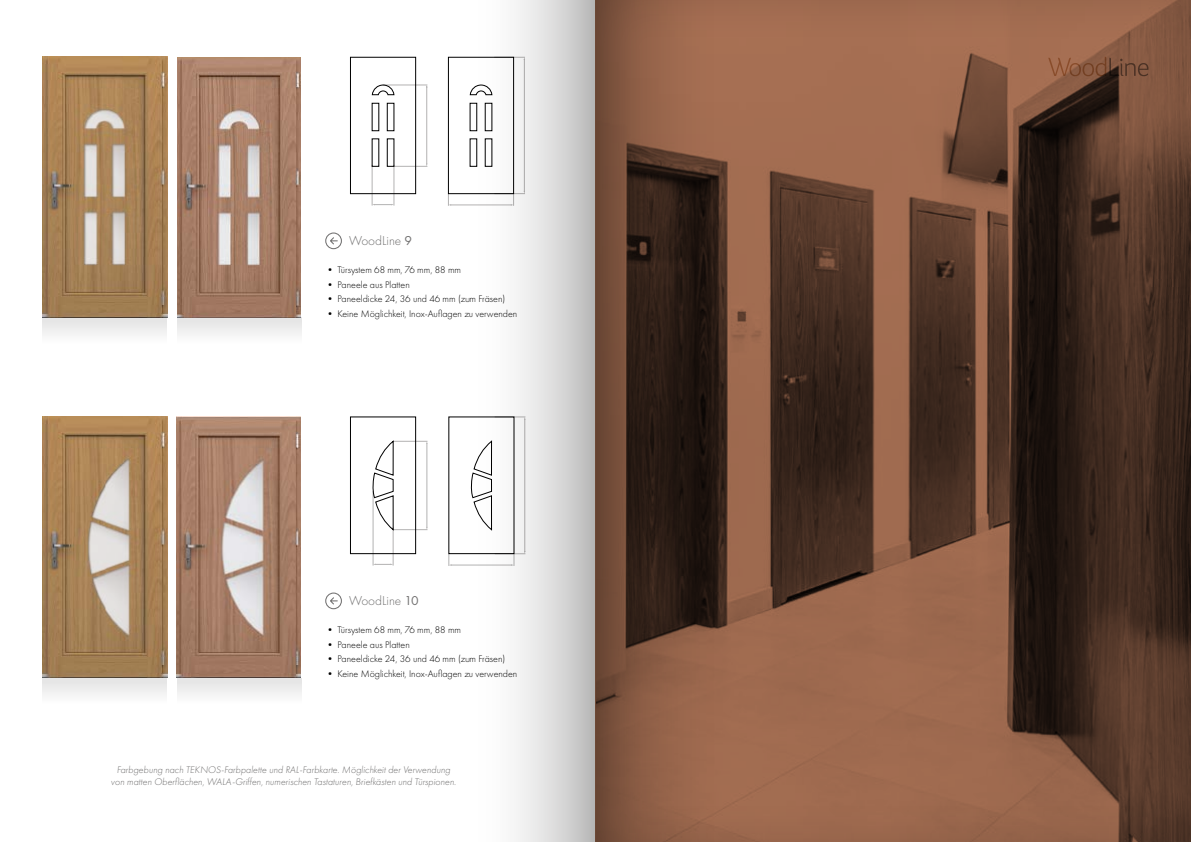
<style>
.page{position:relative;width:1191px;height:842px;background:#fff}
.page>*{position:absolute;margin:0;border:0;box-sizing:border-box;transform-origin:0 0}
.t1{font:300 13.4px "Futura PT";color:#706f6f}
.t2{font:300 10px "Futura PT";color:#000}
.t3{font:italic 300 10px/12px "Futura PT";color:#706f6f;text-align:center}
.s1{font-weight:400}
</style>
<div class="page">
<div style="left:586px;top:0;width:605px;height:842px;background:#000;opacity:.15"></div>
<img style="left:43px;top:417px;width:125px;height:254px">
<img style="left:43px;top:57px;width:125px;height:253px">
<img style="left:177px;top:417px;width:124px;height:254px">
<img style="left:178px;top:57px;width:123px;height:253px">
<hr style="left:426px;top:86px;width:1px;height:78px;background:#b3b2b2">
<svg style="left:373px;top:204px;width:21px;height:1px"></svg>
<hr style="left:372px;top:165px;width:1px;height:41px;background:#b3b2b2">
<hr style="left:394px;top:166px;width:33px;height:1px;background:#b3b2b2">
<hr style="left:394px;top:165px;width:1px;height:41px;background:#b3b2b2">
<hr style="left:383px;top:85px;width:44px;height:1px;background:#b3b2b2">
<svg style="left:350px;top:57px;width:66px;height:137px"></svg>
<svg style="left:448px;top:57px;width:20px;height:149px"></svg>
<hr style="left:427px;top:443px;width:1px;height:84px;background:#b3b2b2">
<svg style="left:374px;top:564px;width:19px;height:1px"></svg>
<hr style="left:373px;top:491px;width:1px;height:75px;background:#b3b2b2">
<hr style="left:393px;top:529px;width:34px;height:1px;background:#b3b2b2">
<hr style="left:393px;top:527px;width:1px;height:39px;background:#b3b2b2">
<hr style="left:393px;top:441px;width:34px;height:1px;background:#b3b2b2">
<svg style="left:350px;top:416px;width:66px;height:138px"></svg>
<svg style="left:448px;top:416px;width:20px;height:150px"></svg>
<svg style="left:325px;top:232px;width:17px;height:17px"></svg>
<svg style="left:325px;top:592px;width:17px;height:17px"></svg>
<div style="left:168px;top:671px;width:142px;height:48px;background:#000;opacity:.2"></div>
<div style="left:168px;top:310px;width:142px;height:49px;background:#000;opacity:.2"></div>
<div style="left:34px;top:671px;width:142px;height:48px;background:#000;opacity:.2"></div>
<div style="left:34px;top:310px;width:142px;height:49px;background:#000;opacity:.2"></div>
<svg style="left:1048px;top:57px;width:100px;height:19px;background:#84563e"></svg>
<svg style="left:596px;top:0;width:127px;height:842px;background:#5e3f2e"></svg>
<svg style="left:468px;top:0;width:127px;height:842px"></svg>
<h1 class="t1" style="left:349px;top:233px;width:65px">WoodLine <span class="s1">9</span></h1>
<p class="t2" style="left:325px;top:264px;width:137px">• Türsystem 68 mm, 76 mm, 88 mm</p>
<p class="t2" style="left:325px;top:279px;width:86px">• Paneele aus Platten</p>
<p class="t2" style="left:325px;top:293px;width:182px">• Paneeldicke 24, 36 und 46 mm (zum Fräsen)</p>
<p class="t2" style="left:325px;top:308px;width:194px">• Keine Möglichkeit, Inox-Auflagen zu verwenden</p>
<h1 class="t1" style="left:349px;top:593px;width:71px">WoodLine <span class="s1">10</span></h1>
<p class="t2" style="left:325px;top:624px;width:137px">• Türsystem 68 mm, 76 mm, 88 mm</p>
<p class="t2" style="left:325px;top:639px;width:86px">• Paneele aus Platten</p>
<p class="t2" style="left:325px;top:653px;width:182px">• Paneeldicke 24, 36 und 46 mm (zum Fräsen)</p>
<p class="t2" style="left:325px;top:668px;width:194px">• Keine Möglichkeit, Inox-Auflagen zu verwenden</p>
<p class="t3" style="left:111px;top:764px;width:347px">Farbgebung nach TEKNOS-Farbpalette und RAL-Farbkarte. Möglichkeit der Verwendung von matten Oberflächen, WALA-Griffen, numerischen Tastaturen, Briefkästen und Türspionen.</p>
</div>
